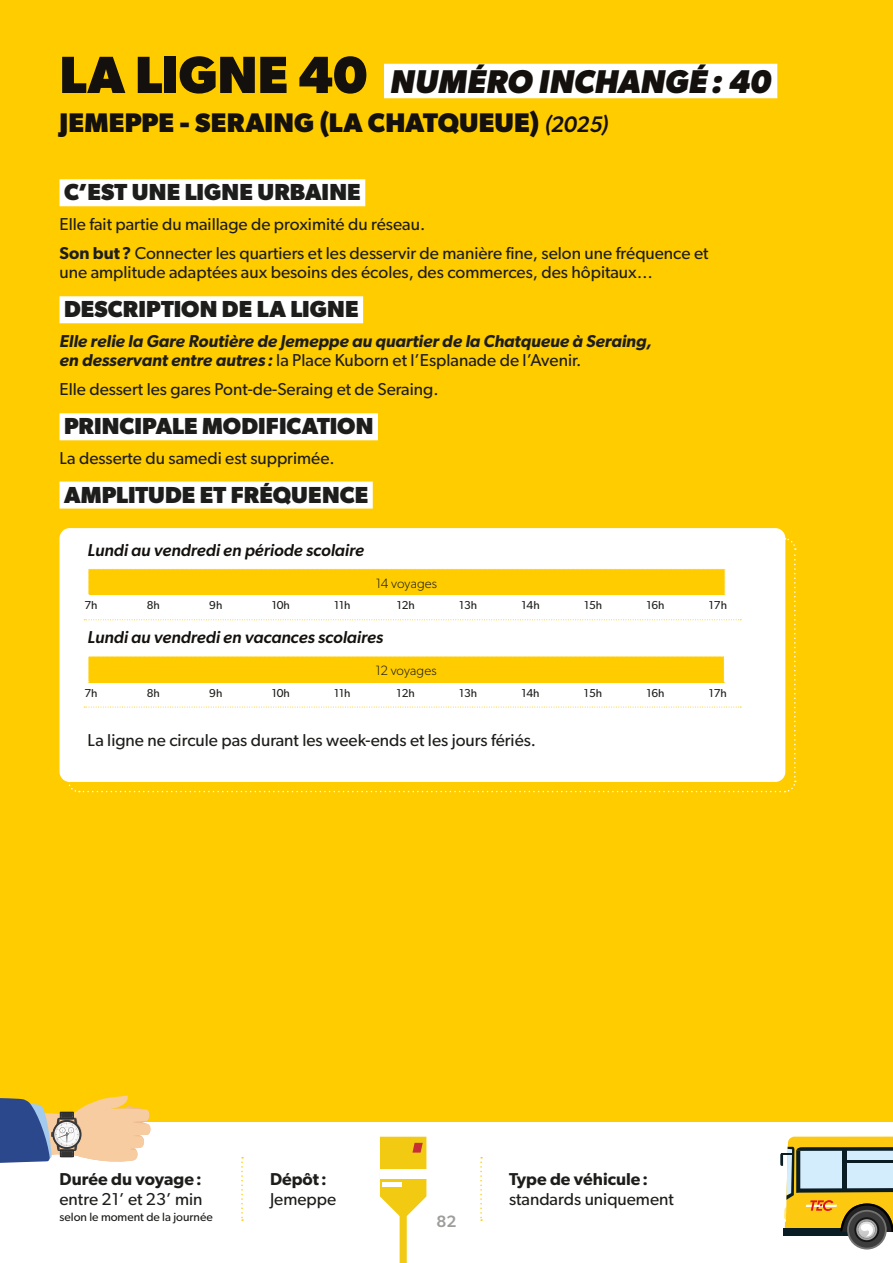
<style>
.page{position:relative;width:893px;height:1263px;background:#fff}
.page>*{position:absolute;margin:0;border:0;box-sizing:border-box;transform-origin:0 0}
.t1{font:700 52.5px "Gibson";color:#13100d}
.t2{font:italic 700 33px "Gibson";letter-spacing:.005em;color:#13100d}
.t3{font:700 27px "Gibson";letter-spacing:.005em;color:#13100d}
.t4{font:700 23.25px "Gibson";letter-spacing:.005em;color:#1d1d1b}
.t5{font:17.25px/29.2px "Gibson";color:#1d1d1b}
.t6{font:italic 600 17.25px/19.5px "Gibson";color:#1d1d1b}
.t7{font:italic 500 17.25px "Gibson";color:#13100d}
.t8{font:600 17.25px "Gibson";color:#1d1d1b}
.t9{font:500 16.5px "Gibson";color:#9d9d9c}
.t10{font:300 13.5px "Gibson";letter-spacing:.01em;color:#1d1d1b}
.t11{font:12px "Gibson";color:#1d1d1b}
.t12{font:11.55px "Gibson";color:#1d1d1b}
.s1{font-weight:500;font-style:italic;font-size:22.5px}
.s2{font-weight:600}
.s3{font-weight:400;font-style:normal}
</style>
<div class="page">
<div style="left:0;top:0;width:893px;height:1121px;background:#fc0"></div>
<div style="left:847px;top:1210px;width:40px;height:39px;background:#737373;border-radius:50%"></div>
<div style="left:849px;top:1212px;width:36px;height:36px;background:#3d3d3d;border-radius:50%"></div>
<svg style="left:854px;top:1217px;width:25px;height:25px"></svg>
<div style="left:856px;top:1219px;width:21px;height:21px;background:#a2a0a0;border-radius:50%"></div>
<svg style="left:780px;top:1136px;width:113px;height:102px;background:#b3aa72"></svg>
<svg style="left:0;top:1096px;width:152px;height:67px"></svg>
<svg style="left:380px;top:1137px;width:46px;height:126px"></svg>
<div style="left:380px;top:1169px;width:46px;height:10px;background:#fff"></div>
<hr style="left:383px;top:1183px;width:19px;height:4px;background:#fff">
<svg style="left:480px;top:1157px;width:2px;height:64px"></svg>
<svg style="left:241px;top:1157px;width:2px;height:64px"></svg>
<div style="left:60px;top:179px;width:305px;height:27px;background:#fff"></div>
<div style="left:60px;top:296px;width:303px;height:27px;background:#fff"></div>
<div style="left:60px;top:413px;width:318px;height:27px;background:#fff"></div>
<div style="left:60px;top:482px;width:313px;height:27px;background:#fff"></div>
<div style="left:384px;top:64px;width:393px;height:34px;background:#fff"></div>
<div style="left:60px;top:528px;width:725px;height:254px;background:#fff;border-radius:10px"></div>
<svg style="left:67px;top:537px;width:729px;height:256px"></svg>
<h1 class="t1" style="left:60px;top:44px;width:310px">LA LIGNE 40</h1>
<h3 class="t3" style="left:60px;top:107px;width:550px">JEMEPPE - SERAING (LA CHATQUEUE) <span class="s1">(2025)</span></h3>
<h2 class="t2" style="left:390px;top:62px;width:382px">NUMÉRO INCHANGÉ: 40</h2>
<h3 class="t4" style="left:64px;top:178px;width:298px">C’EST UNE LIGNE URBAINE</h3>
<p class="t5" style="left:60px;top:209px;width:650px">Elle fait partie du maillage de proximité du réseau.<br><span class="s2">Son but?</span> Connecter les quartiers et les desservir de manière fine, selon une fréquence et</p>
<p class="t5" style="left:60px;top:257px;width:595px">une amplitude adaptées aux besoins des écoles, des commerces, des hôpitaux…</p>
<h3 class="t4" style="left:64px;top:295px;width:296px">DESCRIPTION DE LA LIGNE</h3>
<p class="t6" style="left:60px;top:330px;width:594px">Elle relie la Gare Routière de Jemeppe au quartier de la Chatqueue à Seraing, en desservant entre autres : <span class="s3">la Place Kuborn et l’Esplanade de l’Avenir.</span></p>
<p class="t5" style="left:60px;top:374px;width:380px">Elle dessert les gares Pont-de-Seraing et de Seraing.</p>
<h3 class="t4" style="left:64px;top:412px;width:311px">PRINCIPALE MODIFICATION</h3>
<p class="t5" style="left:60px;top:443px;width:277px">La desserte du samedi est supprimée.</p>
<h3 class="t4" style="left:64px;top:481px;width:306px">AMPLITUDE ET FRÉQUENCE</h3>
<p class="t7" style="left:88px;top:540px;width:278px">Lundi au vendredi en période scolaire</p>
<p class="t10" style="left:376px;top:575px;width:63px">14 voyages</p>
<p class="t12" style="left:84px;top:598px;width:15px">7h</p>
<p class="t12" style="left:147px;top:598px;width:15px">8h</p>
<p class="t12" style="left:209px;top:598px;width:15px">9h</p>
<p class="t12" style="left:272px;top:598px;width:20px">10h</p>
<p class="t12" style="left:334px;top:598px;width:18px">11h</p>
<p class="t12" style="left:397px;top:598px;width:20px">12h</p>
<p class="t12" style="left:459px;top:598px;width:20px">13h</p>
<p class="t12" style="left:522px;top:598px;width:20px">14h</p>
<p class="t12" style="left:584px;top:598px;width:20px">15h</p>
<p class="t12" style="left:646px;top:598px;width:20px">16h</p>
<p class="t12" style="left:709px;top:598px;width:20px">17h</p>
<p class="t7" style="left:88px;top:627px;width:297px">Lundi au vendredi en vacances scolaires</p>
<p class="t10" style="left:376px;top:662px;width:63px">12 voyages</p>
<p class="t12" style="left:84px;top:686px;width:15px">7h</p>
<p class="t12" style="left:147px;top:686px;width:15px">8h</p>
<p class="t12" style="left:209px;top:686px;width:15px">9h</p>
<p class="t12" style="left:272px;top:686px;width:20px">10h</p>
<p class="t12" style="left:334px;top:686px;width:18px">11h</p>
<p class="t12" style="left:397px;top:686px;width:20px">12h</p>
<p class="t12" style="left:459px;top:686px;width:20px">13h</p>
<p class="t12" style="left:521px;top:686px;width:20px">14h</p>
<p class="t12" style="left:584px;top:686px;width:20px">15h</p>
<p class="t12" style="left:646px;top:686px;width:20px">16h</p>
<p class="t12" style="left:709px;top:686px;width:20px">17h</p>
<p class="t5" style="left:88px;top:725px;width:450px">La ligne ne circule pas durant les week-ends et les jours fériés.</p>
<p class="t8" style="left:60px;top:1169px;width:144px">Durée du voyage:</p>
<p class="t5" style="left:60px;top:1184px;width:144px">entre 21’ et 23’ min</p>
<p class="t11" style="left:60px;top:1210px;width:155px">selon le moment de la journée</p>
<p class="t8" style="left:270px;top:1169px;width:58px">Dépôt:</p>
<p class="t5" style="left:270px;top:1184px;width:68px">Jemeppe</p>
<p class="t9" style="left:436px;top:1212px;width:21px">82</p>
<p class="t8" style="left:509px;top:1169px;width:141px">Type de véhicule:</p>
<p class="t5" style="left:509px;top:1184px;width:166px">standards uniquement</p>
</div>
